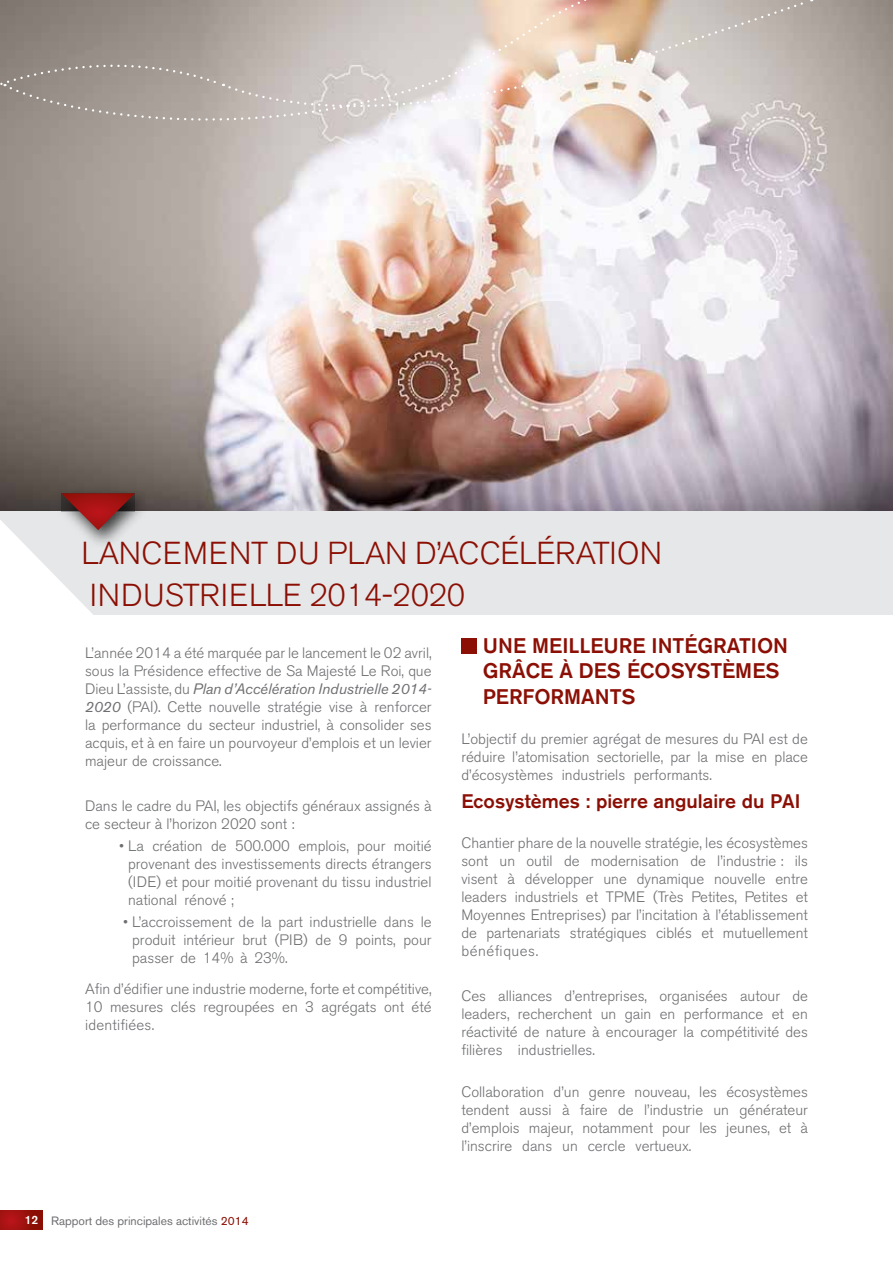
<style>
.page{position:relative;width:893px;height:1263px;background:#fff}
.page>*{position:absolute;margin:0;border:0;box-sizing:border-box;transform-origin:0 0}
.t1{font:300 31.5px "Akzidenz Grotesk BE";letter-spacing:-.01em;color:#8b0f04}
.t2{font:300 31.5px "Akzidenz Grotesk BE";letter-spacing:.01em;color:#8b0f04}
.t3{font:500 21px/25.2px "Akzidenz Grotesk BQ";color:#8b0f04}
.t4{font:500 19.5px "Akzidenz Grotesk BQ";color:#8b0f04}
.t5{font:300 15px/18px "Akzidenz Grotesk BE";color:#6d6e71;text-align:justify}
.t6{font:12px "Akzidenz Grotesk BE";color:#6d6e71}
.s1{font-weight:400;font-style:italic}
.s2{font-family:"Akzidenz Grotesk BQ";font-weight:500;color:#fff}
.s3{color:#8b0f04}
</style>
<div class="page">
<svg style="left:0;top:1210px;width:43px;height:20px"></svg>
<div style="left:461px;top:638px;width:16px;height:15px;background:#8b0f04"></div>
<img style="left:0;top:0;width:893px;height:512px">
<div style="left:0;top:512px;width:893px;height:103px;background:#e6e7e8"></div>
<div style="left:54px;top:486px;width:97px;height:64px;background:#000;opacity:.75"></div>
<svg style="left:0;top:493px;width:135px;height:122px"></svg>
<svg style="left:0;top:0;width:812px;height:135px;background:#c6bcb5"></svg>
<h1 class="t2" style="left:82px;top:535px;width:286px">LANCEMENT DU Plan</h1>
<h1 class="t1" style="left:415px;top:535px;width:242px">d’Accélérati on</h1>
<h1 class="t1" style="left:90px;top:578px;width:128px">Industrielle</h1>
<h1 class="t1" style="left:310px;top:578px;width:157px">2014-2020</h1>
<p class="t5" style="left:85px;top:644px;width:348px">L’année 2014 a été marquée par le lancement le 02 avril, sous la Présidence effective de Sa Majesté Le Roi, que Dieu L’assiste, du <span class="s1">Plan d’Accélération Industrielle 2014- 2020</span> (PAI). Cette nouvelle stratégie vise à renforcer la performance du secteur industriel, à consolider ses acquis, et à en faire un pourvoyeur d’emplois et un levier majeur de croissance.</p>
<p class="t5" style="left:85px;top:797px;width:348px">Dans le cadre du PAI, les objectifs généraux assignés à ce secteur à l’horizon 2020 sont :</p>
<p class="t5" style="left:128px;top:837px;width:305px;text-indent:-9px">• La création de 500.000 emplois, pour moitié provenant des investissements directs étrangers (IDE) et pour moitié provenant du tissu industriel national rénové ;</p>
<p class="t5" style="left:132px;top:913px;width:301px;text-indent:-9px">• L’accroissement de la part industrielle dans le produit intérieur brut (PIB) de 9 points, pour passer de 14% à 23%.</p>
<p class="t5" style="left:85px;top:980px;width:348px">Afin d’édifier une industrie moderne, forte et compétitive, 10 mesures clés regroupées en 3 agrégats ont été identifiées.</p>
<p class="t6" style="left:25px;top:1213px;width:225px"><span class="s2">12</span> Rapport des principales activités <span class="s3">2014</span></p>
<h2 class="t3" style="left:483px;top:633px;width:307px">U NE MEI LLEURE I NTÉGRATION<br>GRÂCE À DES ÉCOSYSTÈMES<br>PERFORMANTS</h2>
<p class="t5" style="left:461px;top:730px;width:348px">L’objectif du premier agrégat de mesures du PAI est de réduire l’atomisation sectorielle, par la mise en place d’écosystèmes industriels performants.</p>
<h3 class="t4" style="left:461px;top:789px;width:341px">ECOSYSTÈMES : PIERRE ANGULAIRE DU PAI</h3>
<p class="t5" style="left:461px;top:834px;width:348px">Chantier phare de la nouvelle stratégie, les écosystèmes sont un outil de modernisation de l’industrie : ils visent à développer une dynamique nouvelle entre leaders industriels et TPME (Très Petites, Petites et Moyennes Entreprises) par l’incitation à l’établissement de partenariats stratégiques ciblés et mutuellement bénéfiques.</p>
<p class="t5" style="left:461px;top:987px;width:348px">Ces alliances d’entreprises, organisées autour de leaders, recherchent un gain en performance et en réactivité de nature à encourager la compétitivité des filières industrielles.</p>
<p class="t5" style="left:461px;top:1083px;width:348px">Collaboration d’un genre nouveau, les écosystèmes tendent aussi à faire de l’industrie un générateur d’emplois majeur, notamment pour les jeunes, et à l’inscrire dans un cercle vertueux.</p>
</div>
